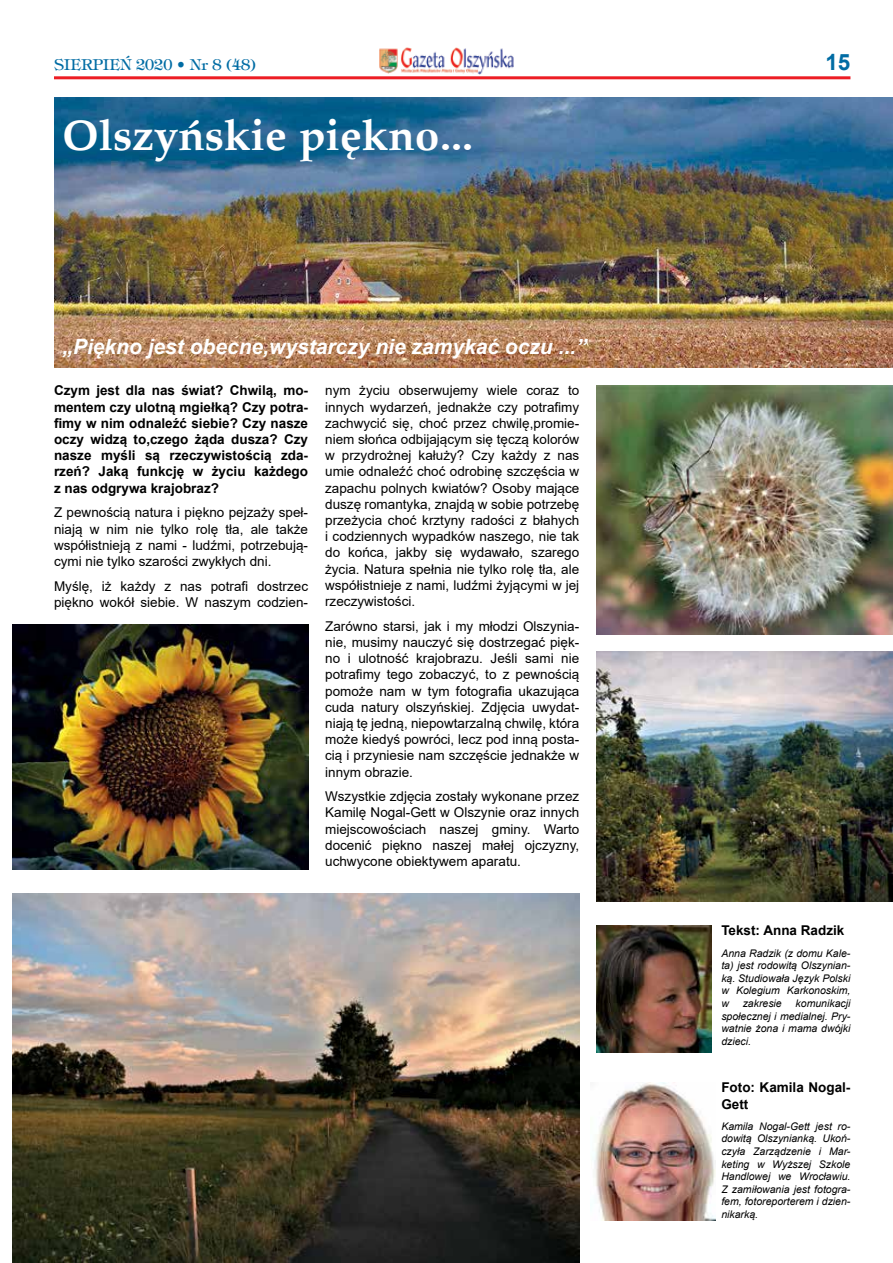
<style>
.page{position:relative;width:893px;height:1263px;background:#fff}
.page>*{position:absolute;margin:0;border:0;box-sizing:border-box;transform-origin:0 0}
.t1{font:700 43.5px "Palm Springs";color:#fff}
.t2{font:700 22.5px "Arial";color:#006ca4}
.t3{font:italic 700 21px "Arial";color:#fff}
.t4{font:15px "Timpani";color:#006ca4}
.t5{font:13.5px/16.2px "Arial";color:#000;text-align:justify}
.t6{font:700 13.5px/16.2px "Arial";color:#000;text-align:justify}
.t7{font:italic 10.5px/12.6px "Arial";color:#000;text-align:justify}
</style>
<div class="page">
<img style="left:379px;top:47px;width:135px;height:28px">
<hr style="left:54px;top:76px;width:796px;height:3px;background:#ed1d24">
<img style="left:54px;top:98px;width:839px;height:269px">
<img style="left:13px;top:893px;width:566px;height:370px">
<img style="left:596px;top:926px;width:115px;height:126px">
<img style="left:590px;top:1083px;width:125px;height:137px">
<img style="left:596px;top:652px;width:297px;height:250px">
<img style="left:13px;top:624px;width:295px;height:245px">
<img style="left:596px;top:386px;width:297px;height:248px">
<p class="t4" style="left:54px;top:55px;width:203px">SIERPIEŃ 2020 • Nr 8 (48)</p>
<h2 class="t2" style="left:825px;top:47px;width:27px">15</h2>
<h1 class="t1" style="left:63px;top:109px;width:411px">Olszyńskie piękno...</h1>
<h3 class="t3" style="left:63px;top:332px;width:526px">„Piękno jest obecne,wystarczy nie zamykać oczu ...”</h3>
<p class="t6" style="left:54px;top:383px;width:256px">Czym jest dla nas świat? Chwilą, mo&shy;mentem czy ulotną mgiełką? Czy potra&shy;fimy w nim odnaleźć siebie? Czy nasze oczy widzą to,czego żąda dusza? Czy nasze myśli są rzeczywistością zda&shy;rzeń? Jaką funkcję w życiu każdego z nas odgrywa krajobraz?</p>
<p class="t5" style="left:54px;top:504px;width:256px">Z pewnością natura i piękno pejzaży speł&shy;niają w nim nie tylko rolę tła, ale także współistnieją z nami - ludźmi, potrzebują&shy;cymi nie tylko szarości zwykłych dni.</p>
<p class="t5" style="left:54px;top:578px;width:256px">Myślę, iż każdy z nas potrafi dostrzec piękno wokół siebie. W naszym codzien-</p>
<p class="t5" style="left:325px;top:382px;width:256px">nym życiu obserwujemy wiele coraz to innych wydarzeń, jednakże czy potrafimy zachwycić się, choć przez chwilę,promie&shy;niem słońca odbijającym się tęczą kolorów w przydrożnej kałuży? Czy każdy z nas umie odnaleźć choć odrobinę szczęścia w zapachu polnych kwiatów? Osoby mające duszę romantyka, znajdą w sobie potrzebę przeżycia choć krztyny radości z błahych i codziennych wypadków naszego, nie tak do końca, jakby się wydawało, szarego życia. Natura spełnia nie tylko rolę tła, ale współistnieje z nami, ludźmi żyjącymi w jej rzeczywistości.</p>
<p class="t5" style="left:325px;top:618px;width:256px">Zarówno starsi, jak i my młodzi Olszynia&shy;nie, musimy nauczyć się dostrzegać pięk&shy;no i ulotność krajobrazu. Jeśli sami nie potrafimy tego zobaczyć, to z pewnością pomoże nam w tym fotografia ukazująca cuda natury olszyńskiej. Zdjęcia uwydat&shy;niają tę jedną, niepowtarzalną chwilę, która może kiedyś powróci, lecz pod inną posta&shy;cią i przyniesie nam szczęście jednakże w innym obrazie.</p>
<p class="t5" style="left:325px;top:788px;width:256px">Wszystkie zdjęcia zostały wykonane przez Kamilę Nogal-Gett w Olszynie oraz innych miejscowościach naszej gminy. Warto docenić piękno naszej małej ojczyzny, uchwycone obiektywem aparatu.</p>
<p class="t6" style="left:721px;top:923px;width:125px">Tekst: Anna Radzik</p>
<p class="t7" style="left:721px;top:947px;width:131px">Anna Radzik (z domu Kale&shy;ta) jest rodowitą Olszynian&shy;ką. Studiowała Język Polski w Kolegium Karkonoskim, w</p>
<p class="t7" style="left:721px;top:997px;width:131px;text-indent:74px">komunikacji społecznej i medialnej. Pry&shy;watnie żona i mama dwójki dzieci.</p>
<p class="t6" style="left:721px;top:1080px;width:131px">Foto: Kamila Nogal-<br>Gett</p>
<p class="t7" style="left:721px;top:1120px;width:131px">Kamila Nogal-Gett jest ro&shy;dowitą Olszynianką. Ukoń&shy;czyła Zarządzenie i Mar&shy;keting w Wyższej Szkole Handlowej we Wrocławiu.<br>Z zamiłowania jest fotogra&shy;fem, fotoreporterem i dzien&shy;nikarką.</p>
<p class="t7" style="left:743px;top:997px;width:41px">zakresie</p>
</div>
